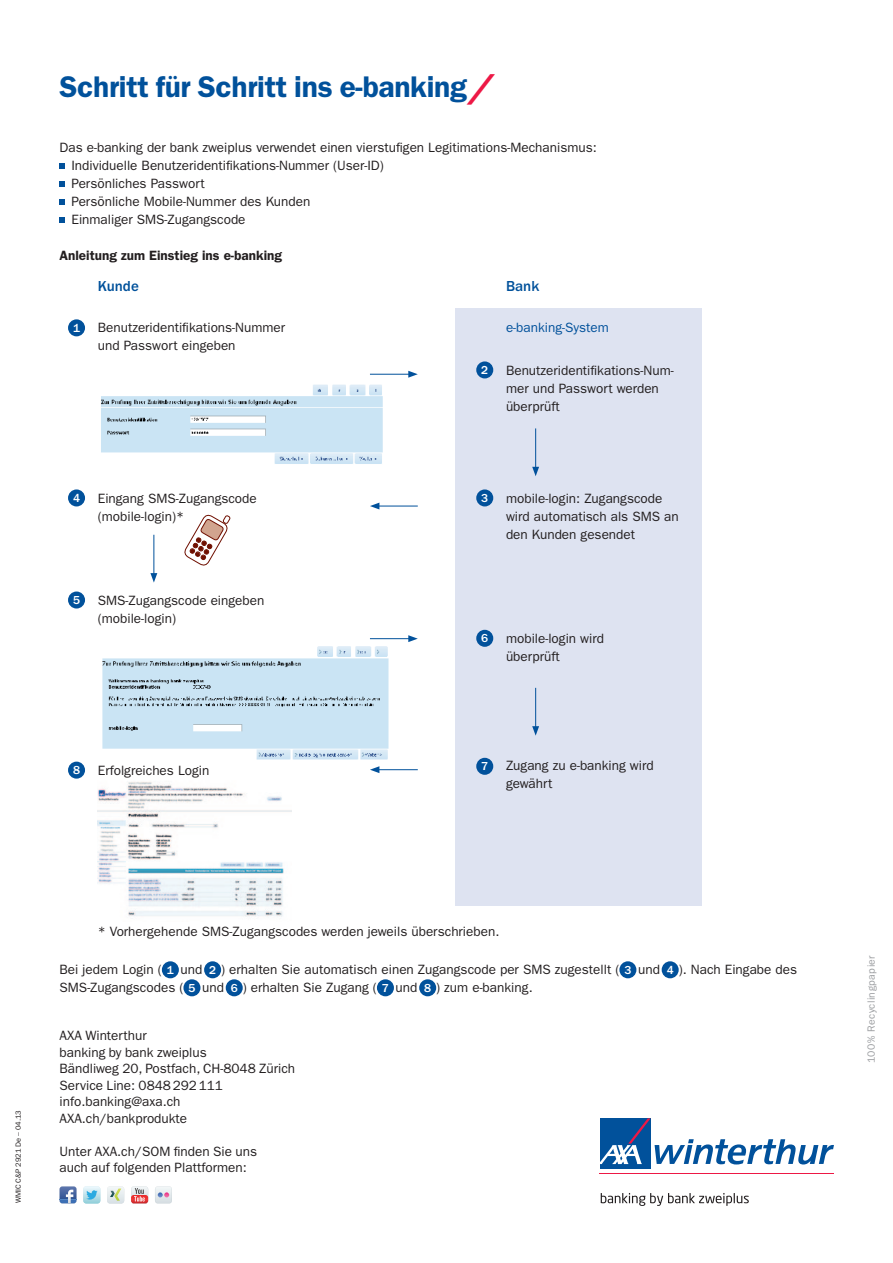
<style>
.page{position:relative;width:893px;height:1263px;background:#fff}
.page>*{position:absolute;margin:0;border:0;box-sizing:border-box;transform-origin:0 0}
.t1{font:600 30px "ITC Franklin Gothic Std";letter-spacing:-.01em;color:#01519b}
.t2{font:500 15px "ITC Franklin Gothic Std";color:#01519b}
.t3{font:13.5px/18px "ITC Franklin Gothic Std";color:#231f20}
.t4{font:600 13.5px "ITC Franklin Gothic Std";color:#231f20}
.t5{font:13.5px "ITC Franklin Gothic Std";color:#01519b}
.t6{font:500 12px "ITC Franklin Gothic Std";color:#fff}
.t7{font:10.5px "ITC Franklin Gothic Std";letter-spacing:.035em;color:#9d9fa2}
.t8{font:7.5px "ITC Franklin Gothic Std";color:#231f20}
.s1{font-family:"AXA Switch";font-weight:400;color:#ed1845}
.s2{font-weight:500;font-size:12px;color:#fff}
</style>
<div class="page">
<div style="left:600px;top:1118px;width:50px;height:51px;background:#01519b"></div>
<hr style="left:600px;top:1173px;width:233px;height:1px;background:#ed1845">
<svg style="left:600px;top:1118px;width:233px;height:46px"></svg>
<svg style="left:601px;top:1193px;width:148px;height:13px"></svg>
<svg style="left:60px;top:1186px;width:17px;height:17px"></svg>
<svg style="left:155px;top:1186px;width:17px;height:17px"></svg>
<svg style="left:83px;top:1186px;width:17px;height:17px"></svg>
<svg style="left:107px;top:1186px;width:17px;height:17px"></svg>
<svg style="left:131px;top:1186px;width:17px;height:17px"></svg>
<svg style="left:60px;top:163px;width:5px;height:5px"></svg>
<svg style="left:60px;top:181px;width:5px;height:5px"></svg>
<svg style="left:60px;top:199px;width:5px;height:5px"></svg>
<svg style="left:60px;top:217px;width:5px;height:5px"></svg>
<div style="left:162px;top:961px;width:17px;height:17px;background:#01519b;border-radius:50%"></div>
<div style="left:204px;top:961px;width:17px;height:17px;background:#01519b;border-radius:50%"></div>
<div style="left:619px;top:961px;width:17px;height:17px;background:#01519b;border-radius:50%"></div>
<div style="left:662px;top:961px;width:17px;height:17px;background:#01519b;border-radius:50%"></div>
<div style="left:183px;top:979px;width:17px;height:17px;background:#01519b;border-radius:50%"></div>
<div style="left:226px;top:979px;width:17px;height:17px;background:#01519b;border-radius:50%"></div>
<div style="left:377px;top:979px;width:17px;height:17px;background:#01519b;border-radius:50%"></div>
<div style="left:419px;top:979px;width:17px;height:17px;background:#01519b;border-radius:50%"></div>
<div style="left:455px;top:308px;width:246px;height:598px;background:#dee3f1"></div>
<img style="left:101px;top:373px;width:286px;height:91px">
<img style="left:102px;top:639px;width:292px;height:120px">
<img style="left:98px;top:781px;width:194px;height:136px">
<hr style="left:377px;top:506px;width:41px;height:1px;background:#01519b">
<svg style="left:370px;top:503px;width:9px;height:6px"></svg>
<hr style="left:377px;top:769px;width:41px;height:1px;background:#01519b">
<svg style="left:370px;top:766px;width:9px;height:7px"></svg>
<hr style="left:535px;top:428px;width:1px;height:41px;background:#01519b">
<svg style="left:532px;top:467px;width:7px;height:9px"></svg>
<hr style="left:153px;top:535px;width:1px;height:40px;background:#01519b">
<svg style="left:150px;top:573px;width:7px;height:10px"></svg>
<hr style="left:535px;top:688px;width:1px;height:40px;background:#01519b">
<svg style="left:532px;top:726px;width:7px;height:10px"></svg>
<hr style="left:370px;top:374px;width:41px;height:1px;background:#01519b">
<svg style="left:408px;top:371px;width:10px;height:7px"></svg>
<hr style="left:370px;top:638px;width:41px;height:1px;background:#01519b">
<svg style="left:408px;top:635px;width:10px;height:7px"></svg>
<div style="left:68px;top:319px;width:17px;height:17px;background:#01519b;border-radius:50%"></div>
<div style="left:476px;top:361px;width:17px;height:17px;background:#01519b;border-radius:50%"></div>
<div style="left:476px;top:489px;width:17px;height:17px;background:#01519b;border-radius:50%"></div>
<div style="left:68px;top:489px;width:17px;height:17px;background:#01519b;border-radius:50%"></div>
<div style="left:68px;top:591px;width:17px;height:17px;background:#01519b;border-radius:50%"></div>
<div style="left:68px;top:762px;width:17px;height:17px;background:#01519b;border-radius:50%"></div>
<div style="left:476px;top:630px;width:17px;height:17px;background:#01519b;border-radius:50%"></div>
<div style="left:476px;top:758px;width:17px;height:17px;background:#01519b;border-radius:50%"></div>
<svg style="left:184px;top:514px;width:47px;height:52px"></svg>
<h1 class="t1" style="left:60px;top:69px;width:437px">Schritt für Schritt ins e-banking<span class="s1">/</span></h1>
<p class="t3" style="left:71px;top:138px;width:527px;text-indent:-12px">Das e-banking der bank zweiplus verwendet einen vierstufigen Legitimations-Mechanismus:<br>Individuelle Benutzeridentifikations-Nummer (User-ID)<br>Persönliches Passwort<br>Persönliche Mobile-Nummer des Kunden<br>Einmaliger SMS-Zugangscode</p>
<p class="t4" style="left:60px;top:247px;width:224px">Anleitung zum Einstieg ins e-banking</p>
<p class="t6" style="left:73px;top:321px;width:9px">1</p>
<p class="t2" style="left:98px;top:278px;width:43px">Kunde</p>
<p class="t2" style="left:506px;top:278px;width:35px">Bank</p>
<p class="t3" style="left:98px;top:319px;width:189px">Benutzeridentifikations-Nummer und Passwort eingeben</p>
<p class="t5" style="left:506px;top:320px;width:104px">e-banking-System</p>
<p class="t3" style="left:506px;top:361px;width:169px">Benutzeridentifikations-Num&shy;mer und Passwort werden überprüft</p>
<p class="t6" style="left:481px;top:363px;width:9px">2</p>
<p class="t3" style="left:98px;top:489px;width:161px">Eingang SMS-Zugangscode (mobile-login)*</p>
<p class="t3" style="left:506px;top:489px;width:174px">mobile-login: Zugangscode wird automatisch als SMS an den Kunden gesendet</p>
<p class="t6" style="left:73px;top:491px;width:9px">4</p>
<p class="t6" style="left:481px;top:491px;width:9px">3</p>
<p class="t6" style="left:73px;top:593px;width:9px">5</p>
<p class="t3" style="left:98px;top:591px;width:168px">SMS-Zugangscode eingeben (mobile-login)</p>
<p class="t6" style="left:73px;top:763px;width:9px">8</p>
<p class="t3" style="left:98px;top:761px;width:113px">Erfolgreiches Login</p>
<p class="t6" style="left:481px;top:632px;width:9px">6</p>
<p class="t3" style="left:506px;top:629px;width:100px">mobile-login wird überprüft</p>
<p class="t6" style="left:481px;top:760px;width:9px">7</p>
<p class="t3" style="left:506px;top:757px;width:149px">Zugang zu e-banking wird gewährt</p>
<p class="t8" style="left:14px;top:1203px;width:95px;rotate:-90deg">WMIC C&amp;P 2921 De – 04.13</p>
<p class="t3" style="left:98px;top:923px;width:403px">* Vorhergehende SMS-Zugangscodes werden jeweils überschrieben.</p>
<p class="t3" style="left:60px;top:960px;width:739px">Bei jedem Login ( <span class="s2">1</span> und <span class="s2">2</span> ) erhalten Sie automatisch einen Zugangscode per SMS zugestellt ( <span class="s2">3</span> und <span class="s2">4</span> ). Nach Eingabe des<br>SMS-Zugangscodes ( <span class="s2">5</span> und <span class="s2">6</span> ) erhalten Sie Zugang ( <span class="s2">7</span> und <span class="s2">8</span> ) zum e-banking.</p>
<p class="t3" style="left:60px;top:1028px;width:237px;line-height:16.5px">AXA Winterthur<br>banking by bank zweiplus<br>Bändliweg 20, Postfach, CH-8048 Zürich<br>Service Line: 0848292111 info.banking@axa.ch<br>AXA.ch/bankprodukte</p>
<p class="t3" style="left:60px;top:1143px;width:199px;line-height:16.5px">Unter AXA.ch/SOM finden Sie uns auch auf folgenden Plattformen:</p>
<p class="t7" style="left:865px;top:1063px;width:110px;rotate:-90deg">100% Recyclingpapier</p>
</div>
